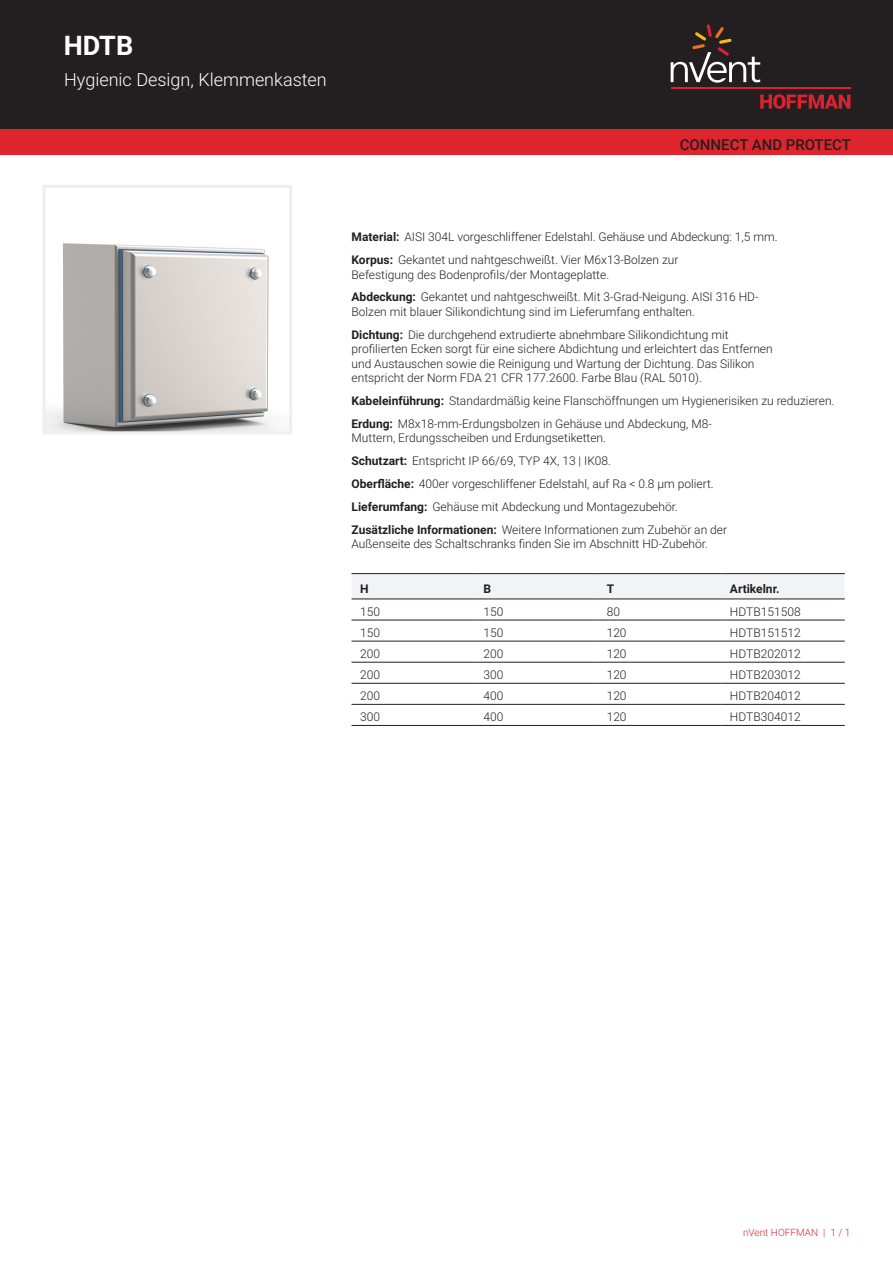
<style>
.page{position:relative;width:893px;height:1263px;background:#fff}
.page>*{position:absolute;margin:0;border:0;box-sizing:border-box;transform-origin:0 0}
.t1{font:700 27px "Roboto";color:#fff}
.t2{font:300 18px "Roboto";color:#fff}
.t3{font:500 15px "Roboto";color:#231f20}
.value{font:300 12px/14.4px "Roboto";color:#231f20}
.body{font:300 12px "Roboto";color:#231f20}
.body_left{font:300 12px "Roboto";color:#231f20}
.header_body{font:700 12px "Roboto";color:#231f20}
.t4{font:300 10.05px "Roboto";color:#de252e}
.s1{font-weight:700}
</style>
<div class="page">
<div style="left:0;top:0;width:893px;height:129px;background:#231f20"></div>
<svg style="left:760px;top:94px;width:90px;height:15px"></svg>
<hr style="left:671px;top:88px;width:179px;height:1px;background:#db2230">
<svg style="left:671px;top:24px;width:89px;height:59px"></svg>
<div style="left:0;top:129px;width:893px;height:26px;background:#de252e"></div>
<svg style="left:351px;top:574px;width:494px;height:25px"></svg>
<hr style="left:351px;top:573px;width:124px;height:1px;background:#231f20">
<hr style="left:475px;top:573px;width:123px;height:1px;background:#231f20">
<hr style="left:598px;top:573px;width:123px;height:1px;background:#231f20">
<hr style="left:721px;top:573px;width:124px;height:1px;background:#231f20">
<hr style="left:351px;top:620px;width:124px;height:1px;background:#231f20">
<hr style="left:475px;top:620px;width:123px;height:1px;background:#231f20">
<hr style="left:598px;top:620px;width:123px;height:1px;background:#231f20">
<hr style="left:721px;top:620px;width:124px;height:1px;background:#231f20">
<hr style="left:351px;top:641px;width:124px;height:1px;background:#231f20">
<hr style="left:475px;top:641px;width:123px;height:1px;background:#231f20">
<hr style="left:598px;top:641px;width:123px;height:1px;background:#231f20">
<hr style="left:721px;top:641px;width:124px;height:1px;background:#231f20">
<hr style="left:351px;top:662px;width:124px;height:1px;background:#231f20">
<hr style="left:475px;top:662px;width:123px;height:1px;background:#231f20">
<hr style="left:598px;top:662px;width:123px;height:1px;background:#231f20">
<hr style="left:721px;top:662px;width:124px;height:1px;background:#231f20">
<hr style="left:351px;top:683px;width:124px;height:1px;background:#231f20">
<hr style="left:475px;top:683px;width:123px;height:1px;background:#231f20">
<hr style="left:598px;top:683px;width:123px;height:1px;background:#231f20">
<hr style="left:721px;top:683px;width:124px;height:1px;background:#231f20">
<hr style="left:351px;top:704px;width:124px;height:1px;background:#231f20">
<hr style="left:475px;top:704px;width:123px;height:1px;background:#231f20">
<hr style="left:598px;top:704px;width:123px;height:1px;background:#231f20">
<hr style="left:721px;top:704px;width:124px;height:1px;background:#231f20">
<hr style="left:351px;top:725px;width:124px;height:1px;background:#231f20">
<hr style="left:475px;top:725px;width:123px;height:1px;background:#231f20">
<hr style="left:598px;top:725px;width:123px;height:1px;background:#231f20">
<hr style="left:721px;top:725px;width:124px;height:1px;background:#231f20">
<hr style="left:351px;top:599px;width:124px;height:1px;background:#231f20">
<hr style="left:475px;top:599px;width:123px;height:1px;background:#231f20">
<hr style="left:598px;top:599px;width:123px;height:1px;background:#231f20">
<hr style="left:721px;top:599px;width:124px;height:1px;background:#231f20">
<img style="left:47px;top:243px;width:227px;height:187px">
<div style="left:43px;top:185px;width:249px;height:249px;border:3px solid #eeeeef"></div>
<h1 class="t1" style="left:64px;top:26px;width:71px">HDTB</h1>
<h2 class="t2" style="left:64px;top:67px;width:264px">Hygienic Design, Klemmenkasten</h2>
<p class="t3" style="left:680px;top:134px;width:173px">CONNECT AND PROTECT</p>
<p class="value" style="left:351px;top:229px;width:428px"><span class="s1">Material:</span> AISI 304L vorgeschliffener Edelstahl. Gehäuse und Abdeckung: 1,5 mm.</p>
<p class="value" style="left:351px;top:252px;width:328px"><span class="s1">Korpus:</span> Gekantet und nahtgeschweißt. Vier M6x13-Bolzen zur<br>Befestigung des Bodenprofils/der Montageplatte.</p>
<p class="value" style="left:351px;top:290px;width:408px"><span class="s1">Abdeckung:</span> Gekantet und nahtgeschweißt. Mit 3-Grad-Neigung. AISI 316 HD-<br>Bolzen mit blauer Silikondichtung sind im Lieferumfang enthalten.</p>
<p class="value" style="left:351px;top:327px;width:423px"><span class="s1">Dichtung:</span> Die durchgehend extrudierte abnehmbare Silikondichtung mit profilierten Ecken sorgt für eine sichere Abdichtung und erleichtert das Entfernen und Austauschen sowie die Reinigung und Wartung der Dichtung. Das Silikon entspricht der Norm FDA 21 CFR 177.2600. Farbe Blau (RAL 5010).</p>
<p class="value" style="left:351px;top:393px;width:484px"><span class="s1">Kabeleinführung:</span> Standardmäßig keine Flanschöffnungen um Hygienerisiken zu reduzieren.</p>
<p class="value" style="left:351px;top:416px;width:362px"><span class="s1">Erdung:</span> M8x18-mm-Erdungsbolzen in Gehäuse und Abdeckung, M8-<br>Muttern, Erdungsscheiben und Erdungsetiketten.</p>
<p class="value" style="left:351px;top:453px;width:261px"><span class="s1">Schutzart:</span> Entspricht IP 66/69, TYP 4X, 13 | IK08.</p>
<p class="value" style="left:351px;top:476px;width:364px"><span class="s1">Oberfläche:</span> 400er vorgeschliffener Edelstahl, auf Ra &lt; 0.8 µm poliert.</p>
<p class="value" style="left:351px;top:499px;width:328px"><span class="s1">Lieferumfang:</span> Gehäuse mit Abdeckung und Montagezubehör.</p>
<p class="value" style="left:351px;top:522px;width:377px"><span class="s1">Zusätzliche Informationen:</span> Weitere Informationen zum Zubehör an der<br>Außenseite des Schaltschranks finden Sie im Abschnitt HD-Zubehör.</p>
<p class="header_body" style="left:360px;top:580px;width:10px">H</p>
<p class="header_body" style="left:483px;top:580px;width:9px">B</p>
<p class="header_body" style="left:607px;top:580px;width:9px">T</p>
<p class="header_body" style="left:730px;top:580px;width:51px">Artikelnr.</p>
<p class="body_left" style="left:360px;top:603px;width:21px">150</p>
<p class="body" style="left:483px;top:603px;width:21px">150</p>
<p class="body" style="left:607px;top:603px;width:15px">80</p>
<p class="body" style="left:730px;top:603px;width:72px">HDTB151508</p>
<p class="body_left" style="left:360px;top:624px;width:21px">150</p>
<p class="body" style="left:483px;top:624px;width:21px">150</p>
<p class="body" style="left:607px;top:624px;width:21px">120</p>
<p class="body" style="left:730px;top:624px;width:72px">HDTB151512</p>
<p class="body_left" style="left:360px;top:645px;width:21px">200</p>
<p class="body" style="left:483px;top:645px;width:21px">200</p>
<p class="body" style="left:607px;top:645px;width:21px">120</p>
<p class="body" style="left:730px;top:645px;width:72px">HDTB202012</p>
<p class="body_left" style="left:360px;top:666px;width:21px">200</p>
<p class="body" style="left:483px;top:666px;width:21px">300</p>
<p class="body" style="left:607px;top:666px;width:21px">120</p>
<p class="body" style="left:730px;top:666px;width:72px">HDTB203012</p>
<p class="body_left" style="left:360px;top:687px;width:21px">200</p>
<p class="body" style="left:483px;top:687px;width:21px">400</p>
<p class="body" style="left:607px;top:687px;width:21px">120</p>
<p class="body" style="left:730px;top:687px;width:72px">HDTB204012</p>
<p class="body_left" style="left:360px;top:708px;width:21px">300</p>
<p class="body" style="left:483px;top:708px;width:21px">400</p>
<p class="body" style="left:607px;top:708px;width:21px">120</p>
<p class="body" style="left:730px;top:708px;width:72px">HDTB304012</p>
<p class="t4" style="left:743px;top:1226px;width:109px">nVent HOFFMAN | 1 / 1</p>
</div>
